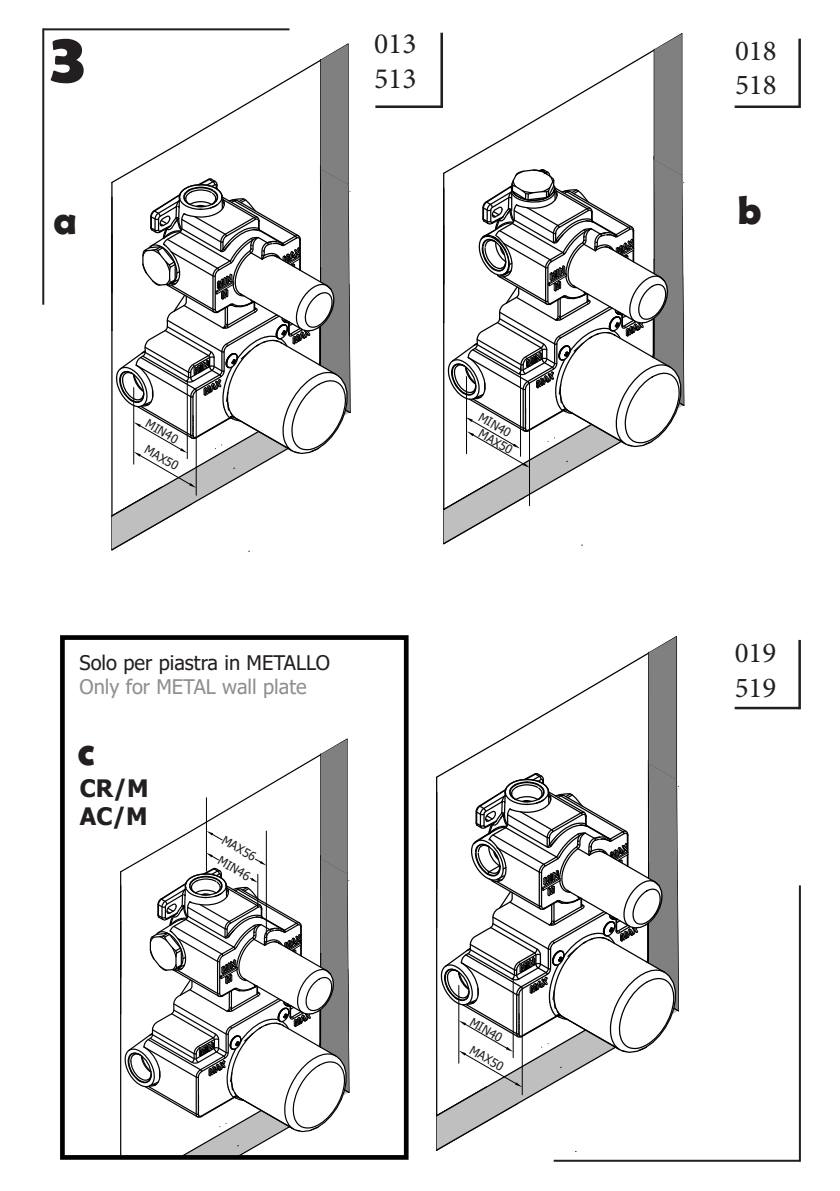
<style>
.page{position:relative;width:840px;height:1191px;background:#fff}
.page>*{position:absolute;margin:0;border:0;box-sizing:border-box;transform-origin:0 0}
.t1{font:700 72.2px "Berlin Sans FB Demi";color:#231f20}
.t2{font:700 40px "Berlin Sans FB Demi";color:#231f20}
.t3{font:29.4px "Minion Pro";color:#231f20}
.t4{font:28.8px "Minion Pro";color:#231f20}
.t5{font:700 24px "Tahoma";color:#231f20}
.t6{font:20px "Tahoma";color:#231f20}
.t7{font:20px "Tahoma";color:#8d8f92}
.t8{font:12.2px "Tahoma";color:#231f20}
</style>
<div class="page">
<hr style="left:43px;top:28px;width:246px;height:2px;background:#231f20">
<hr style="left:42px;top:28px;width:2px;height:277px;background:#231f20">
<hr style="left:553px;top:1159px;width:246px;height:2px;background:#231f20">
<hr style="left:798px;top:885px;width:2px;height:276px;background:#231f20">
<svg style="left:442px;top:32px;width:243px;height:514px"></svg>
<div style="left:60px;top:635px;width:348px;height:524px;border:5px solid #000"></div>
<svg style="left:111px;top:43px;width:240px;height:509px"></svg>
<svg style="left:119px;top:738px;width:231px;height:419px"></svg>
<hr style="left:375px;top:105px;width:66px;height:3px;background:#231f20">
<hr style="left:440px;top:33px;width:3px;height:75px;background:#231f20">
<hr style="left:734px;top:105px;width:64px;height:3px;background:#231f20">
<hr style="left:798px;top:39px;width:2px;height:69px;background:#231f20">
<svg style="left:436px;top:636px;width:243px;height:516px"></svg>
<hr style="left:734px;top:707px;width:64px;height:2px;background:#231f20">
<hr style="left:798px;top:640px;width:2px;height:69px;background:#231f20">
<p class="t1" style="left:50px;top:16px;width:37px">3</p>
<p class="t2" style="left:53px;top:197px;width:25px">a</p>
<p class="t8" style="left:151px;top:415px;width:37px;rotate:30deg">MIN40</p>
<p class="t8" style="left:150px;top:441px;width:38px;rotate:30deg">MAX50</p>
<p class="t3" style="left:374px;top:26px;width:44px">013</p>
<p class="t3" style="left:374px;top:61px;width:44px">513</p>
<p class="t8" style="left:483px;top:409px;width:37px;rotate:30deg">MIN40</p>
<p class="t8" style="left:483px;top:425px;width:38px;rotate:30deg">MAX50</p>
<p class="t6" style="left:79px;top:649px;width:252px">Solo per piastra in METALLO</p>
<p class="t7" style="left:79px;top:673px;width:229px">Only for METAL wall plate</p>
<p class="t2" style="left:78px;top:727px;width:18px">c</p>
<p class="t5" style="left:80px;top:771px;width:70px">CR/M</p>
<p class="t5" style="left:80px;top:800px;width:69px">AC/M</p>
<p class="t8" style="left:227px;top:832px;width:38px;rotate:30deg">MAX56</p>
<p class="t8" style="left:223px;top:852px;width:37px;rotate:30deg">MIN46</p>
<p class="t8" style="left:474px;top:1013px;width:37px;rotate:30deg">MIN40</p>
<p class="t8" style="left:474px;top:1041px;width:38px;rotate:30deg">MAX50</p>
<p class="t4" style="left:734px;top:33px;width:43px">018</p>
<p class="t4" style="left:734px;top:68px;width:43px">518</p>
<p class="t2" style="left:737px;top:187px;width:25px">b</p>
<p class="t4" style="left:734px;top:635px;width:43px">019</p>
<p class="t4" style="left:734px;top:670px;width:43px">519</p>
</div>
